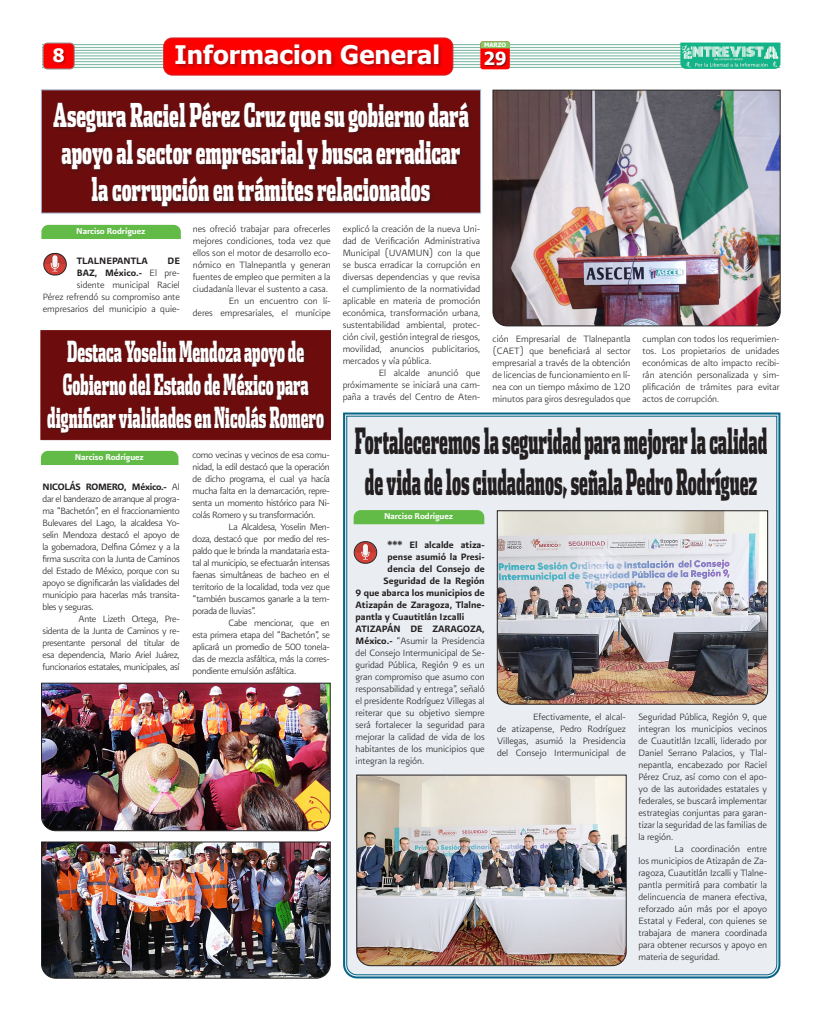
<style>
.page{position:relative;width:823px;height:1021px;background:#fff}
.page>*{position:absolute;margin:0;border:0;box-sizing:border-box;transform-origin:0 0}
.TEXTO-COMUN{font:900 35.9px/41.1px "Dispatch Comp";color:#231f20;scale:.55 1}
.TEXTO-COMUN-2{font:900 32.7px/37.3px "Dispatch Comp";color:#fff;text-align:center;scale:.66 1}
.TEXTO-COMUN-3{font:900 28.9px/33px "Dispatch Comp";color:#fff;text-align:center;scale:.6 1}
.t1{font:700 25.5px "Tahoma";color:#fff}
.t2{font:700 18.5px "Tahoma";color:#fff}
.t3{font:700 18px "Tahoma";color:#fff}
.TEXTO-COMUN-4{font:11px/12px "Presidencia Fina";color:#231f20;text-align:justify}
.TEXTO-COMUN-5{font:11px "Presidencia Firme";color:#231f20}
.ENTRADA{font:10px "Presidencia Firme";letter-spacing:-.01em;color:#fff}
.t4{font:700 6px "Tahoma";color:#fff}
.s1{font-family:"Presidencia Firme"}
</style>
<div class="page">
<hr style="left:42px;top:44px;width:738px;height:1px;background:#83bda8">
<hr style="left:42px;top:47px;width:738px;height:1px;background:#83bda8">
<hr style="left:42px;top:50px;width:738px;height:1px;background:#83bda8">
<hr style="left:42px;top:52px;width:738px;height:2px;background:#83bda8">
<hr style="left:42px;top:55px;width:738px;height:1px;background:#83bda8">
<hr style="left:42px;top:58px;width:738px;height:1px;background:#83bda8">
<hr style="left:42px;top:61px;width:738px;height:1px;background:#83bda8">
<hr style="left:42px;top:64px;width:738px;height:1px;background:#83bda8">
<hr style="left:42px;top:67px;width:738px;height:1px;background:#83bda8">
<img style="left:680px;top:43px;width:100px;height:26px">
<svg style="left:480px;top:41px;width:29px;height:28px"></svg>
<svg style="left:480px;top:41px;width:29px;height:7px"></svg>
<div style="left:484px;top:51px;width:23px;height:16px;background:#231f20;opacity:.75"></div>
<div style="left:43px;top:43px;width:31px;height:26px;background:#f00;border-radius:4px"></div>
<div style="left:53px;top:48px;width:14px;height:18px;background:#231f20;opacity:.34"></div>
<div style="left:43px;top:43px;width:32px;height:26px;border:1px solid #939598;border-radius:4px"></div>
<div style="left:163px;top:38px;width:289px;height:37px;background:#f00;border-radius:9px"></div>
<div style="left:175px;top:44px;width:268px;height:25px;background:#231f20;opacity:.34"></div>
<div style="left:163px;top:37px;width:290px;height:39px;border:1px solid #d1232a;border-radius:9px"></div>
<svg style="left:41px;top:89px;width:440px;height:124px;background:#651112"></svg>
<div style="left:41px;top:225px;width:140px;height:14px;background:#62bb46"></div>
<img style="left:44px;top:253px;width:22px;height:22px;border-radius:11px">
<div style="left:43px;top:253px;width:23px;height:22px;border:1px solid #231f20;border-radius:11px"></div>
<svg style="left:41px;top:330px;width:289px;height:109px;background:#640e0f"></svg>
<div style="left:41px;top:451px;width:137px;height:14px;background:#62bb46"></div>
<img style="left:41px;top:841px;width:289px;height:137px">
<img style="left:41px;top:682px;width:289px;height:149px">
<img style="left:492px;top:90px;width:288px;height:236px">
<svg style="left:343px;top:412px;width:438px;height:567px;background:#639db3"></svg>
<div style="left:346px;top:415px;width:431px;height:560px;background:#eaeef2"></div>
<img style="left:354px;top:541px;width:22px;height:22px;border-radius:11px">
<div style="left:354px;top:541px;width:23px;height:22px;border:1px solid #231f20;border-radius:11px"></div>
<svg style="left:353px;top:510px;width:131px;height:14px;background:#64bc49"></svg>
<img style="left:356px;top:774px;width:270px;height:192px">
<img style="left:496px;top:510px;width:271px;height:194px">
<p class="t4" style="left:483px;top:40px;width:24px">MARZO</p>
<p class="t2" style="left:53px;top:42px;width:13px">8</p>
<p class="t1" style="left:174px;top:37px;width:267px">Informacion General</p>
<p class="t3" style="left:483px;top:45px;width:24px">29</p>
<p class="TEXTO-COMUN-2" style="left:53px;top:95px;width:630px">Asegura Raciel Pérez Cruz que su gobierno dará apoyo al sector empresarial y busca erradicar la corrupción en trámites relacionados</p>
<p class="ENTRADA" style="left:76px;top:225px;width:70px">Narciso Rodríguez</p>
<p class="TEXTO-COMUN-4" style="left:193px;top:223px;width:139px">nes ofreció trabajar para ofrecerles mejores condiciones, toda vez que ellos son el motor de desarrollo eco&shy;nómico en Tlalnepantla y generan fuentes de empleo que permiten a la ciudadanía llevar el sustento a casa.</p>
<p class="TEXTO-COMUN-4" style="left:193px;top:295px;width:139px;text-align:right">En un encuentro con lí-<br>deres empresariales, el munícipe</p>
<p class="TEXTO-COMUN-4" style="left:342px;top:223px;width:139px">explicó la creación de la nueva Uni&shy;dad de Verificación Administrativa Municipal (UVAMUN) con la que se busca erradicar la corrupción en diversas dependencias y que revisa el cumplimiento de la normatividad aplicable en materia de promoción económica, transformación urbana, sustentabilidad ambiental, protec&shy;ción civil, gestión integral de riesgos, movilidad, anuncios publicitarios, mercados y vía pública.</p>
<p class="TEXTO-COMUN-4" style="left:342px;top:367px;width:139px;text-indent:36px">El alcalde anunció que próximamente se iniciará una cam&shy;paña a través del Centro de Aten-</p>
<p class="TEXTO-COMUN-4" style="left:43px;top:255px;width:139px;text-align:right"><span class="s1">DE<br>BAZ, México.-</span> El pre-<br>sidente municipal Raciel<br>Pérez refrendó su compromiso ante empresarios del municipio a quie-</p>
<p class="TEXTO-COMUN-5" style="left:77px;top:254px;width:72px">TLALNEPANTLA</p>
<p class="TEXTO-COMUN-4" style="left:492px;top:333px;width:139px">ción Empresarial de Tlalnepantla (CAET) que beneficiará al sector empresarial a través de la obtención de licencias de funcionamiento en lí&shy;nea con un tiempo máximo de 120 minutos para giros desregulados que</p>
<p class="TEXTO-COMUN-4" style="left:642px;top:333px;width:139px">cumplan con todos los requerimien&shy;tos. Los propietarios de unidades económicas de alto impacto recibi&shy;rán atención personalizada y sim&shy;plificación de trámites para evitar actos de corrupción.</p>
<p class="TEXTO-COMUN-3" style="left:47px;top:334px;width:462px">Destaca Yoselin Mendoza apoyo de<br>Gobierno del Estado de México para dignificar vialidades en Nicolás Romero</p>
<p class="TEXTO-COMUN" style="left:354px;top:418px;width:751px">Fortaleceremos la seguridad para mejorar la calidad de vida de los ciudadanos, señala Pedro Rodríguez</p>
<p class="ENTRADA" style="left:384px;top:510px;width:70px">Narciso Rodríguez</p>
<p class="TEXTO-COMUN-4" style="left:192px;top:448px;width:139px">como vecinas y vecinos de esa comu&shy;nidad, la edil destacó que la operación de dicho programa, el cual ya hacía mucha falta en la demarcación, repre&shy;senta un momento histórico para Ni&shy;colás Romero y su transformación.</p>
<p class="TEXTO-COMUN-4" style="left:192px;top:520px;width:139px;text-indent:36px">La Alcaldesa, Yoselin Men&shy;doza, destacó que por medio del res&shy;paldo que le brinda la mandataria esta&shy;tal al municipio, se efectuarán intensas faenas simultáneas de bacheo en el territorio de la localidad, toda vez que “también buscamos ganarle a la tem&shy;porada de lluvias”.</p>
<p class="TEXTO-COMUN-4" style="left:192px;top:616px;width:139px;text-indent:36px">Cabe mencionar, que en esta primera etapa del “Bachetón”, se aplicará un promedio de 500 tonela&shy;das de mezcla asfáltica, más la corres&shy;pondiente emulsión asfáltica.</p>
<p class="ENTRADA" style="left:75px;top:451px;width:70px">Narciso Rodríguez</p>
<p class="TEXTO-COMUN-4" style="left:43px;top:480px;width:139px"><span class="s1">NICOLÁS ROMERO, México.-</span> Al dar el banderazo de arranque al progra&shy;ma “Bachetón”, en el fraccionamiento Bulevares del Lago, la alcaldesa Yo&shy;selin Mendoza destacó el apoyo de la gobernadora, Delfina Gómez y a la firma suscrita con la Junta de Caminos del Estado de México, porque con su apoyo se dignificarán las vialidades del municipio para hacerlas más transita&shy;bles y seguras.</p>
<p class="TEXTO-COMUN-4" style="left:43px;top:612px;width:139px;text-indent:36px">Ante Lizeth Ortega, Pre&shy;sidenta de la Junta de Caminos y re&shy;presentante personal del titular de esa dependencia, Mario Ariel Juárez, funcionarios estatales, municipales, así</p>
<p class="TEXTO-COMUN-5" style="left:387px;top:538px;width:99px">*** El alcalde atiza-</p>
<p class="TEXTO-COMUN-5" style="left:387px;top:550px;width:99px">pense asumió la Presi-</p>
<p class="TEXTO-COMUN-5" style="left:387px;top:562px;width:98px">dencia del Consejo de</p>
<p class="TEXTO-COMUN-5" style="left:383px;top:574px;width:102px">Seguridad de la Región</p>
<p class="TEXTO-COMUN-5" style="left:355px;top:586px;width:131px">9 que abarca los municipios de</p>
<p class="TEXTO-COMUN-5" style="left:355px;top:598px;width:131px">Atizapán de Zaragoza, Tlalne-</p>
<p class="TEXTO-COMUN-5" style="left:355px;top:610px;width:110px">pantla y Cuautitlán Izcalli</p>
<p class="TEXTO-COMUN-4" style="left:355px;top:623px;width:131px"><span class="s1">ATIZAPÁN DE ZARAGOZA, México.-</span> “Asumir la Presidencia del Consejo Intermunicipal de Se&shy;guridad Pública, Región 9 es un gran compromiso que asumo con responsabilidad y entrega”, señaló el presidente Rodríguez Villegas al reiterar que su objetivo siempre será fortalecer la seguridad para mejorar la calidad de vida de los habitantes de los municipios que integran la región.</p>
<p class="TEXTO-COMUN-4" style="left:496px;top:710px;width:130px;text-indent:36px">Efectivamente, el alcal&shy;de atizapense, Pedro Rodríguez Villegas, asumió la Presidencia del Consejo Intermunicipal de</p>
<p class="TEXTO-COMUN-4" style="left:638px;top:710px;width:130px">Seguridad Pública, Región 9, que integran los municipios vecinos de Cuautitlán Izcalli, liderado por Daniel Serrano Palacios, y Tlal&shy;nepantla, encabezado por Raciel Pérez Cruz, así como con el apo&shy;yo de las autoridades estatales y federales, se buscará implementar estrategias conjuntas para garan&shy;tizar la seguridad de las familias de la región.</p>
<p class="TEXTO-COMUN-4" style="left:638px;top:842px;width:130px;text-indent:36px">La coordinación entre los municipios de Atizapán de Za&shy;ragoza, Cuautitlán Izcalli y Tlalne&shy;pantla permitirá para combatir la delincuencia de manera efectiva, reforzado aún más por el apoyo Estatal y Federal, con quienes se trabajara de manera coordinada para obtener recursos y apoyo en materia de seguridad.</p>
</div>
